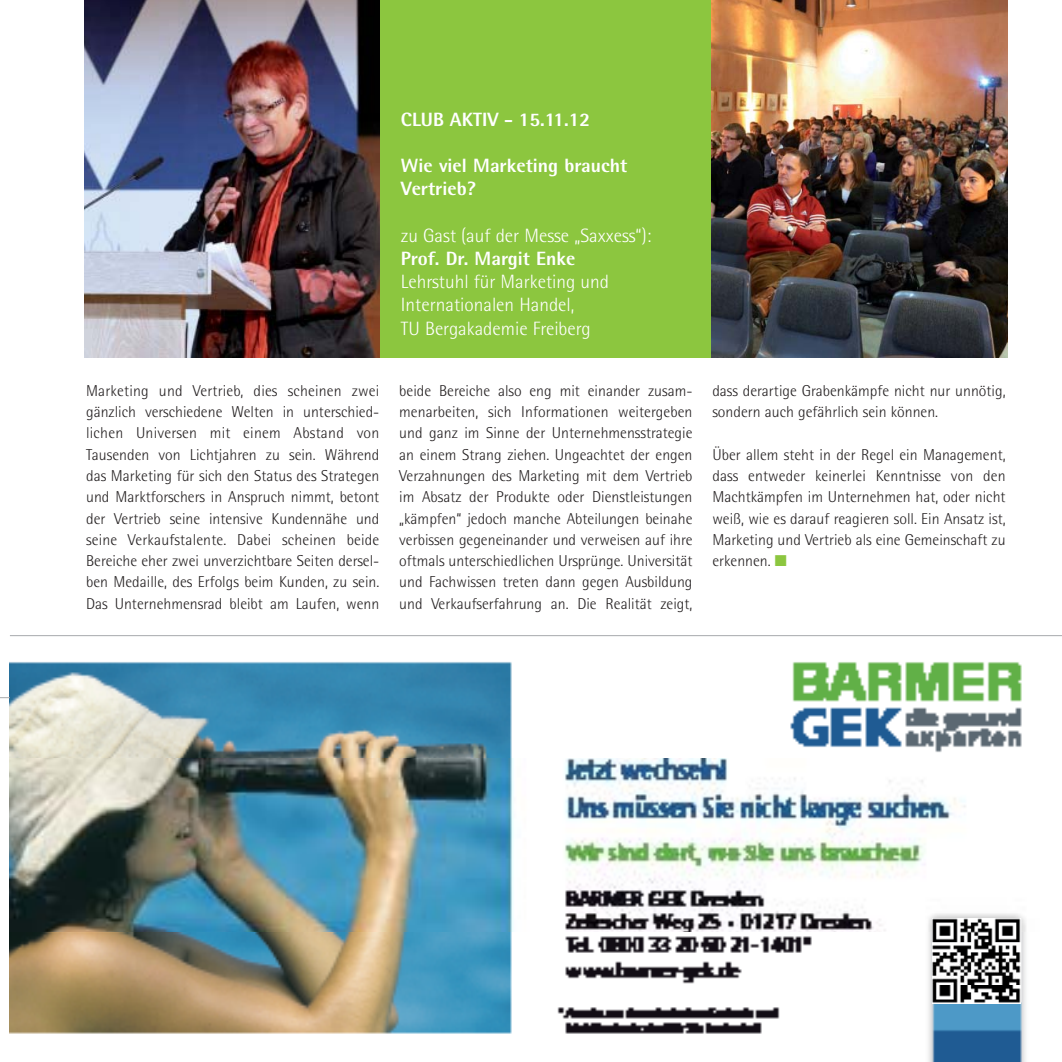
<style>
.page{position:relative;width:1062px;height:1062px;background:#fff}
.page>*{position:absolute;margin:0;border:0;box-sizing:border-box;transform-origin:0 0}
.t1{font:300 19.25px/23.3px "Rotis Semi Sans";color:#fff}
.t2{font:800 19.25px/23.3px "Rotis Semi Sans";color:#fff}
.t3{font:300 15.75px/21.3px "Rotis Semi Sans";color:#231f20;text-align:justify}
.s1{color:#8cc63f}
</style>
<div class="page">
<div style="left:379px;top:0;width:334px;height:357px;background:#8cc63f"></div>
<img style="left:84px;top:0;width:296px;height:357px">
<img style="left:711px;top:0;width:296px;height:357px">
<img style="left:10px;top:662px;width:1016px;height:400px">
<img style="left:933px;top:918px;width:87px;height:85px">
<hr style="left:10px;top:635px;width:1052px;height:1px;background:#a7a9ac">
<p class="t2" style="left:401px;top:110px;width:191px">CLUB AKTIV - 15.11.12</p>
<p class="t2" style="left:401px;top:156px;width:228px">Wie viel Marketing braucht<br>Vertrieb?</p>
<p class="t1" style="left:401px;top:225px;width:252px">zu Gast (auf der Messe „Saxxess“):</p>
<p class="t2" style="left:401px;top:249px;width:176px">Prof. Dr. Margit Enke</p>
<p class="t1" style="left:401px;top:272px;width:210px">Lehrstuhl für Marketing und<br>Internationalen Handel,<br>TU Bergakademie Freiberg</p>
<p class="t3" style="left:86px;top:381px;width:295px">Marketing und Vertrieb, dies scheinen zwei gänzlich verschiedene Welten in unterschied&shy;lichen Universen mit einem Abstand von Tausenden von Lichtjahren zu sein. Während das Marketing für sich den Status des Strategen und Marktforschers in Anspruch nimmt, betont der Vertrieb seine intensive Kundennähe und seine Verkaufstalente. Dabei scheinen beide Bereiche eher zwei unverzichtbare Seiten dersel&shy;ben Medaille, des Erfolgs beim Kunden, zu sein.<br>Das Unternehmensrad bleibt am Laufen, wenn</p>
<p class="t3" style="left:399px;top:381px;width:295px">beide Bereiche also eng mit einander zusam&shy;menarbeiten, sich Informationen weitergeben und ganz im Sinne der Unternehmensstrategie an einem Strang ziehen. Ungeachtet der engen Verzahnungen des Marketing mit dem Vertrieb im Absatz der Produkte oder Dienstleistungen „kämpfen“ jedoch manche Abteilungen beinahe verbissen gegeneinander und verweisen auf ihre oftmals unterschiedlichen Ursprünge. Universität und Fachwissen treten dann gegen Ausbildung und Verkaufserfahrung an. Die Realität zeigt,</p>
<p class="t3" style="left:712px;top:381px;width:295px">dass derartige Grabenkämpfe nicht nur unnötig, sondern auch gefährlich sein können.</p>
<p class="t3" style="left:712px;top:445px;width:295px">Über allem steht in der Regel ein Management, dass entweder keinerlei Kenntnisse von den Machtkämpfen im Unternehmen hat, oder nicht weiß, wie es darauf reagieren soll. Ein Ansatz ist, Marketing und Vertrieb als eine Gemeinschaft zu erkennen. <span class="s1">■</span></p>
</div>
